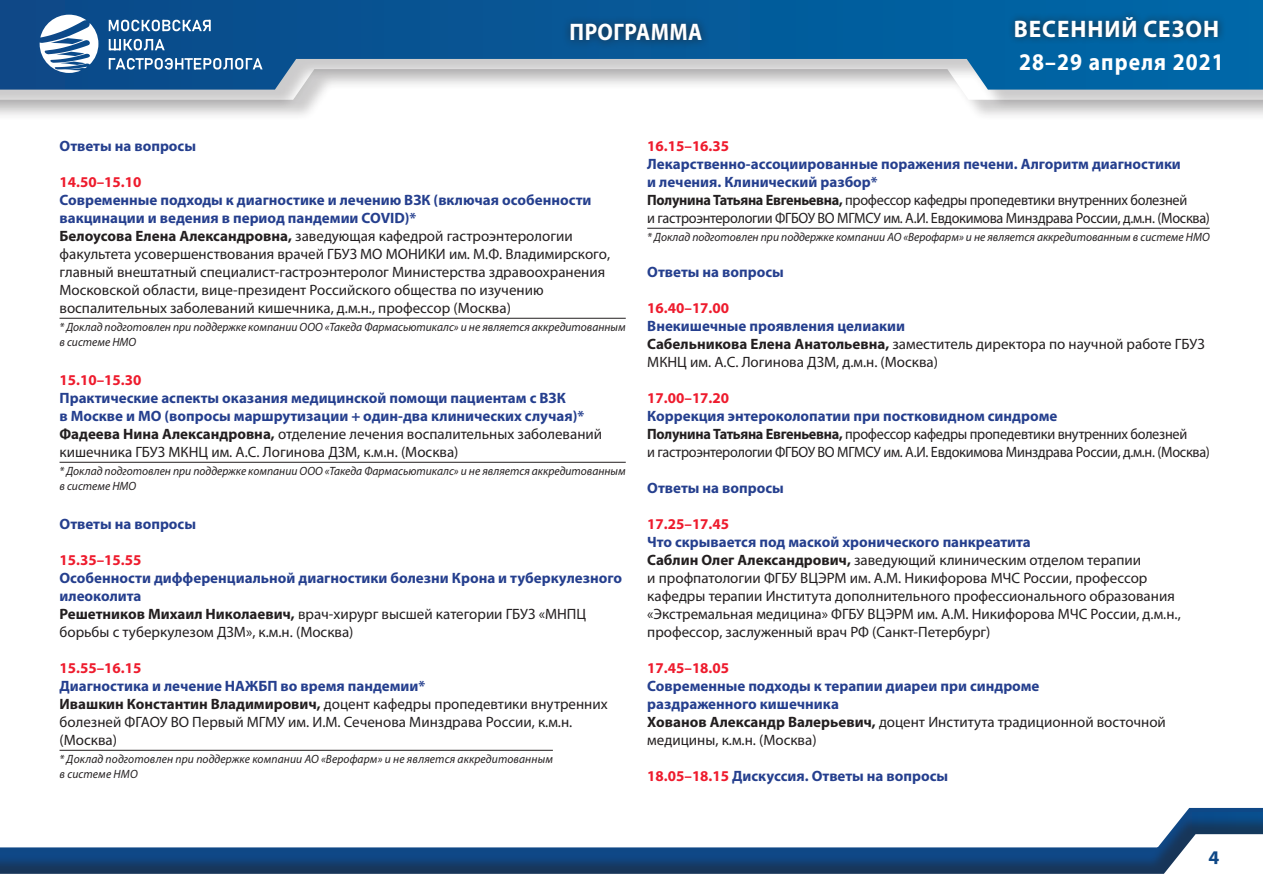
<style>
.page{position:relative;width:1263px;height:893px;background:#fff}
.page>*{position:absolute;margin:0;border:0;box-sizing:border-box;transform-origin:0 0}
.t1{font:700 24px "Myriad Pro";letter-spacing:.04em;color:#fff;scale:.9 1}
.t2{font:700 24px "Myriad Pro";letter-spacing:.04em;color:#fff}
.t3{font:700 24px "Myriad Pro";letter-spacing:.02em;color:#fff;scale:.9 1}
.t4{font:700 19.5px "Myriad Pro";color:#0f4886}
.Текст{font:15px/18px "Myriad Pro";color:#231f20}
.Конференция{font:700 15px/18px "Myriad Pro";color:#253f8e}
.Текст-2{font:15px/18px "Myriad Pro";letter-spacing:-.02em;color:#231f20;scale:.95 1}
.Время{font:700 15px "Myriad Pro";color:#ee1b2d}
.Время-2{font:700 15px "Myriad Pro";color:#253f8e}
.Конференция-2{font:700 15px "Myriad Pro";color:#ee1b2d}
.snoska{font:italic 12px/14.4px "Myriad Pro";color:#231f20;scale:.96 1}
.s1{font-weight:700}
.s2{color:#ee1b2d}
</style>
<div class="page">
<div style="left:0;top:2px;width:1263px;height:120px;background:#231f20;opacity:.23"></div>
<div style="left:0;top:0;width:1263px;height:112px;background:#231f20;opacity:.23"></div>
<svg style="left:0;top:0;width:1263px;height:90px;background:#3877a8"></svg>
<svg style="left:1183px;top:807px;width:80px;height:8px"></svg>
<div style="left:0;top:815px;width:1263px;height:78px;background:#231f20;opacity:.45"></div>
<svg style="left:0;top:834px;width:1263px;height:59px"></svg>
<svg style="left:40px;top:15px;width:58px;height:58px"></svg>
<svg style="left:109px;top:20px;width:154px;height:50px;background:#386fa2"></svg>
<div style="left:1007px;top:9px;width:219px;height:36px;background:#231f20;opacity:.75"></div>
<div style="left:562px;top:15px;width:148px;height:34px;background:#231f20;opacity:.75"></div>
<hr style="left:60px;top:318px;width:566px;height:1px;background:#231f20">
<hr style="left:60px;top:462px;width:566px;height:1px;background:#231f20">
<hr style="left:60px;top:750px;width:493px;height:1px;background:#231f20">
<hr style="left:647px;top:228px;width:563px;height:1px;background:#231f20">
<h1 class="t3" style="left:570px;top:17px;width:149px">ПРОГРАММА</h1>
<h1 class="t2" style="left:1014px;top:13px;width:207px">ВЕСЕННИЙ СЕЗОН</h1>
<h1 class="t1" style="left:1019px;top:46px;width:229px">28–29 апреля 2021</h1>
<p class="Конференция" style="left:60px;top:136px;width:138px">Ответы на вопросы</p>
<p class="Конференция-2" style="left:60px;top:172px;width:83px">14.50–15.10</p>
<p class="Конференция" style="left:60px;top:190px;width:534px">Современные подходы к диагностике и лечению ВЗК (включая особенности вакцинации и ведения в период пандемии COVID)*</p>
<p class="Текст" style="left:60px;top:226px;width:552px"><span class="s1">Белоусова Елена Александровна,</span> заведующая кафедрой гастроэнтерологии факультета усовершенствования врачей ГБУЗ МО МОНИКИ им. М.Ф. Владимирского, главный внештатный специалист-гастроэнтеролог Министерства здравоохранения Московской области, вице-президент Российского общества по изучению воспалительных заболеваний кишечника, д.м.н., профессор (Москва)</p>
<p class="snoska" style="left:60px;top:320px;width:591px">* Доклад подготовлен при поддержке компании ООО «Такеда Фармасьютикалс» и не является аккредитованным в системе НМО</p>
<p class="Время" style="left:60px;top:370px;width:83px">15.10–15.30</p>
<p class="Конференция" style="left:60px;top:388px;width:526px">Практические аспекты оказания медицинской помощи пациентам с ВЗК<br>в Москве и МО (вопросы маршрутизации + один-два клинических случая)*</p>
<p class="Текст" style="left:60px;top:424px;width:544px"><span class="s1">Фадеева Нина Александровна,</span> отделение лечения воспалительных заболеваний кишечника ГБУЗ МКНЦ им. А.С. Логинова ДЗМ, к.м.н. (Москва)</p>
<p class="snoska" style="left:60px;top:464px;width:591px">* Доклад подготовлен при поддержке компании ООО «Такеда Фармасьютикалс» и не является аккредитованным в системе НМО</p>
<p class="Конференция" style="left:60px;top:514px;width:138px">Ответы на вопросы</p>
<p class="Время" style="left:60px;top:550px;width:83px">15.35–15.55</p>
<p class="Конференция" style="left:60px;top:568px;width:564px">Особенности дифференциальной диагностики болезни Крона и туберкулезного илеоколита</p>
<p class="Текст" style="left:60px;top:604px;width:528px"><span class="s1">Решетников Михаил Николаевич,</span> врач-хирург высшей категории ГБУЗ «МНПЦ борьбы с туберкулезом ДЗМ», к.м.н. (Москва)</p>
<p class="Время" style="left:60px;top:658px;width:83px">15.55–16.15</p>
<p class="Конференция" style="left:60px;top:676px;width:367px">Диагностика и лечение НАЖБП во время пандемии*</p>
<p class="Текст" style="left:60px;top:694px;width:550px"><span class="s1">Ивашкин Константин Владимирович,</span> доцент кафедры пропедевтики внутренних болезней ФГАОУ ВО Первый МГМУ им. И.М. Сеченова Минздрава России, к.м.н. (Москва)</p>
<p class="snoska" style="left:60px;top:752px;width:515px">* Доклад подготовлен при поддержке компании АО «Верофарм» и не является аккредитованным в системе НМО</p>
<p class="Время" style="left:647px;top:136px;width:83px">16.15–16.35</p>
<p class="Конференция" style="left:647px;top:154px;width:535px">Лекарственно-ассоциированные поражения печени. Алгоритм диагностики и лечения. Клинический разбор*</p>
<p class="Текст-2" style="left:647px;top:190px;width:594px"><span class="s1">Полунина Татьяна Евгеньевна,</span> профессор кафедры пропедевтики внутренних болезней<br>и гастроэнтерологии ФГБОУ ВО МГМСУ им. А.И. Евдокимова Минздрава России, д.м.н. (Москва)</p>
<p class="snoska" style="left:647px;top:230px;width:587px">* Доклад подготовлен при поддержке компании АО «Верофарм» и не является аккредитованным в системе НМО</p>
<p class="Конференция" style="left:647px;top:262px;width:138px">Ответы на вопросы</p>
<p class="Время" style="left:647px;top:298px;width:83px">16.40–17.00</p>
<p class="Конференция" style="left:647px;top:316px;width:259px">Внекишечные проявления целиакии</p>
<p class="Текст" style="left:647px;top:334px;width:559px"><span class="s1">Сабельникова Елена Анатольевна,</span> заместитель директора по научной работе ГБУЗ<br>МКНЦ им. А.С. Логинова ДЗМ, д.м.н. (Москва)</p>
<p class="Время" style="left:647px;top:388px;width:83px">17.00–17.20</p>
<p class="Конференция" style="left:647px;top:406px;width:411px">Коррекция энтероколопатии при постковидном синдроме</p>
<p class="Текст-2" style="left:647px;top:424px;width:594px"><span class="s1">Полунина Татьяна Евгеньевна,</span> профессор кафедры пропедевтики внутренних болезней<br>и гастроэнтерологии ФГБОУ ВО МГМСУ им. А.И. Евдокимова Минздрава России, д.м.н. (Москва)</p>
<p class="Конференция" style="left:647px;top:478px;width:138px">Ответы на вопросы</p>
<p class="Время" style="left:647px;top:514px;width:83px">17.25–17.45</p>
<p class="Конференция" style="left:647px;top:532px;width:385px">Что скрывается под маской хронического панкреатита</p>
<p class="Текст" style="left:647px;top:550px;width:535px"><span class="s1">Саблин Олег Александрович,</span> заведующий клиническим отделом терапии<br>и профпатологии ФГБУ ВЦЭРМ им. А.М. Никифорова МЧС России, профессор кафедры терапии Института дополнительного профессионального образования «Экстремальная медицина» ФГБУ ВЦЭРМ им. А.М. Никифорова МЧС России, д.м.н., профессор, заслуженный врач РФ (Санкт-Петербург)</p>
<p class="Время" style="left:647px;top:658px;width:83px">17.45–18.05</p>
<p class="Конференция" style="left:647px;top:676px;width:394px">Современные подходы к терапии диареи при синдроме раздраженного кишечника</p>
<p class="Текст" style="left:647px;top:712px;width:520px"><span class="s1">Хованов Александр Валерьевич,</span> доцент Института традиционной восточной медицины, к.м.н. (Москва)</p>
<p class="Время-2" style="left:647px;top:766px;width:302px"><span class="s2">18.05–18.15</span> Дискуссия. Ответы на вопросы</p>
<h2 class="t4" style="left:1208px;top:845px;width:13px">4</h2>
</div>
